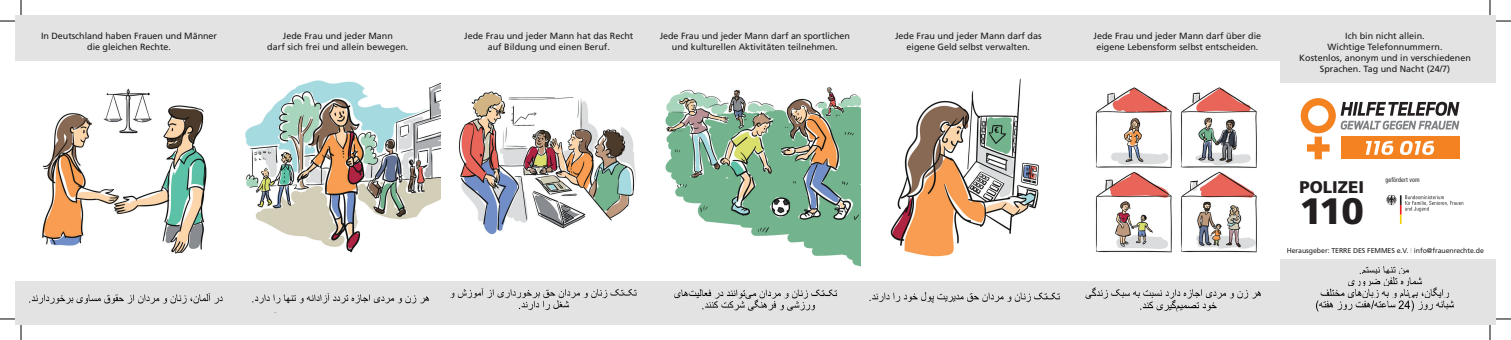
<style>
.page{position:relative;width:1511px;height:340px;background:#fff}
.page>*{position:absolute;margin:0;border:0;box-sizing:border-box;transform-origin:0 0}
.t1{font:900 36.7px "Frutiger";color:#231f20}
.t2{font:900 16.9px "Frutiger";color:#231f20}
.t3{font:9px/11px "Frutiger";color:#231f20;text-align:center}
.t4{font:7px "Frutiger";letter-spacing:-.01em;color:#231f20}
.t5{font:condensed 6.7px "Linotype Univers";color:#231f20}
.s1{color:#bcbdc0}
</style>
<div class="page">
<img style="left:890px;top:78px;width:149px;height:179px">
<img style="left:245px;top:80px;width:196px;height:173px">
<img style="left:458px;top:91px;width:178px;height:144px">
<img style="left:42px;top:88px;width:165px;height:166px">
<img style="left:1095px;top:87px;width:162px;height:166px">
<img style="left:665px;top:87px;width:196px;height:180px">
<svg style="left:1386px;top:195px;width:77px;height:29px"></svg>
<svg style="left:1300px;top:98px;width:159px;height:61px"></svg>
<div style="left:15px;top:15px;width:1265px;height:45px;background:#e3e3e3"></div>
<svg style="left:15px;top:281px;width:1265px;height:43px;background:#dbdbdb"></svg>
<div style="left:1280px;top:15px;width:215px;height:67px;background:#e3e3e3"></div>
<svg style="left:1280px;top:259px;width:215px;height:65px;background:#d9d9d9"></svg>
<svg style="left:0;top:318px;width:15px;height:1px"></svg>
<svg style="left:1495px;top:318px;width:15px;height:1px"></svg>
<svg style="left:0;top:0;width:22px;height:22px"></svg>
<svg style="left:20px;top:325px;width:2px;height:15px"></svg>
<svg style="left:1489px;top:0;width:21px;height:22px"></svg>
<svg style="left:1489px;top:325px;width:1px;height:15px"></svg>
<p class="t3" style="left:41px;top:31px;width:177px">In Deutschland haben Frauen und Männer die gleichen Rechte.</p>
<p class="t3" style="left:1093px;top:31px;width:169px">Jede Frau und jeder Mann darf über die eigene Lebensform selbst entscheiden.</p>
<p class="t3" style="left:1299px;top:31px;width:173px">Ich bin nicht allein.<br>Wichtige Telefonnummern.<br>Kostenlos, anonym und in verschiedenen<br>Sprachen. Tag und Nacht (24/7)</p>
<p class="t3" style="left:659px;top:31px;width:192px">Jede Frau und jeder Mann darf an sportlichen und kulturellen Aktivitäten teilnehmen.</p>
<p class="t3" style="left:895px;top:31px;width:148px">Jede Frau und jeder Mann darf das eigene Geld selbst verwalten.</p>
<p class="t3" style="left:267px;top:31px;width:143px">Jede Frau und jeder Mann<br>darf sich frei und allein bewegen.</p>
<p class="t3" style="left:464px;top:31px;width:171px">Jede Frau und jeder Mann hat das Recht auf Bildung und einen Beruf.</p>
<p class="t5" style="left:1385px;top:175px;width:36px">gefördert vom</p>
<h2 class="t2" style="left:1299px;top:177px;width:66px">POLIZEI</h2>
<h1 class="t1" style="left:1299px;top:188px;width:66px">110</h1>
<p class="t4" style="left:1286px;top:246px;width:199px">Herausgeber: TERRE DES FEMMES e.V. <span class="s1">I</span> info@frauenrechte.de</p>
</div>
